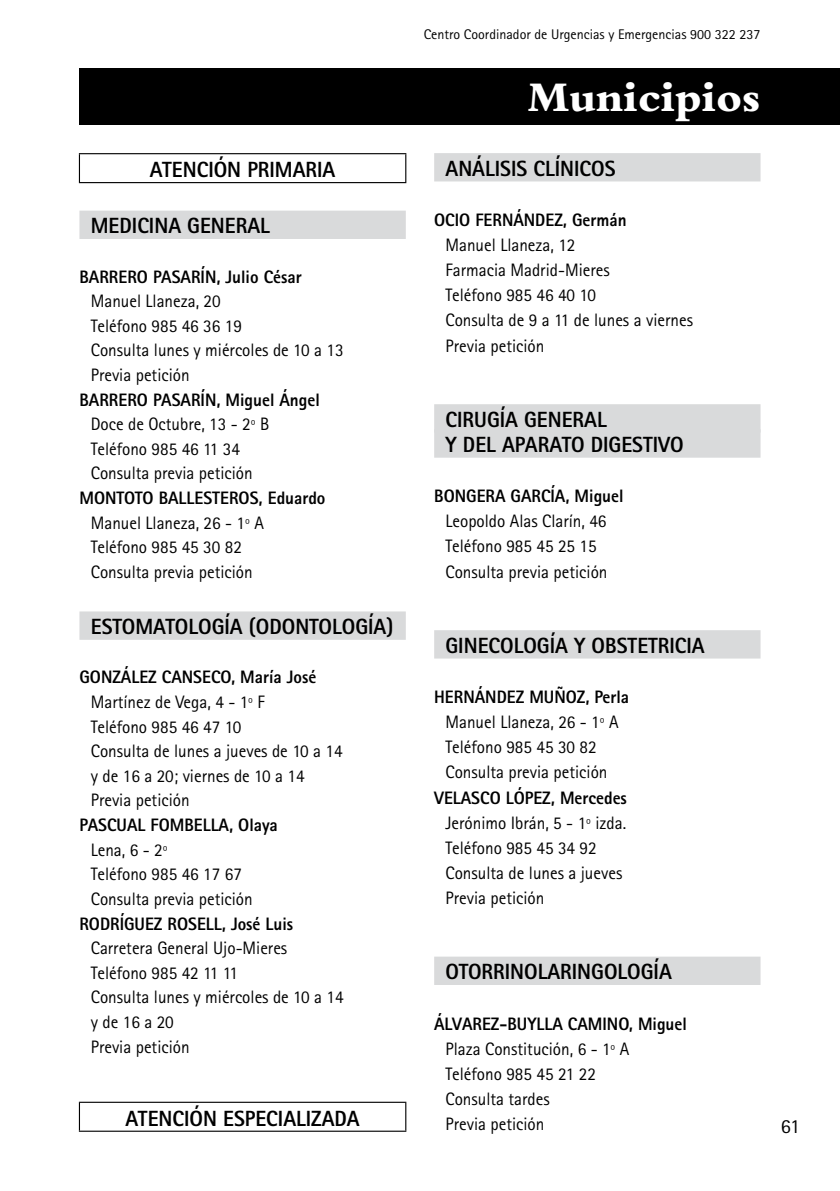
<style>
.page{position:relative;width:840px;height:1191px;background:#fff}
.page>*{position:absolute;margin:0;border:0;box-sizing:border-box;transform-origin:0 0}
.t1{font:800 44px "Bembo Std";color:#fff}
.t2{font:800 22px/25.2px "Rotis Sans Serif";color:#000;scale:.95 1}
.t3{font:20px "Rotis Sans Serif";color:#000}
.t4{font:18px/24.6px "Rotis Sans Serif";color:#000;scale:.95 1}
.t5{font:800 18px "Rotis Sans Serif";color:#000;scale:.95 1}
.t6{font:14px "Rotis Sans Serif";color:#000}
</style>
<div class="page">
<div style="left:79px;top:211px;width:326px;height:28px;background:#d9dadb"></div>
<div style="left:79px;top:611px;width:326px;height:29px;background:#d9dadb"></div>
<hr style="left:79px;top:153px;width:327px;height:1px;background:#000">
<svg style="left:79px;top:154px;width:1px;height:28px"></svg>
<svg style="left:405px;top:154px;width:1px;height:28px"></svg>
<hr style="left:79px;top:182px;width:327px;height:1px;background:#000">
<hr style="left:79px;top:1101px;width:327px;height:1px;background:#000">
<svg style="left:79px;top:1102px;width:1px;height:28px"></svg>
<svg style="left:405px;top:1102px;width:1px;height:28px"></svg>
<hr style="left:79px;top:1130px;width:327px;height:1px;background:#000">
<div style="left:434px;top:153px;width:326px;height:28px;background:#d9dadb"></div>
<div style="left:434px;top:404px;width:326px;height:28px;background:#d9dadb"></div>
<div style="left:434px;top:429px;width:326px;height:29px;background:#d9dadb"></div>
<div style="left:434px;top:630px;width:326px;height:28px;background:#d9dadb"></div>
<div style="left:434px;top:956px;width:326px;height:29px;background:#d9dadb"></div>
<div style="left:79px;top:68px;width:760px;height:57px;background:#000"></div>
<p class="t2" style="left:150px;top:157px;width:197px">ATENCIÓN PRIMARIA</p>
<p class="t2" style="left:91px;top:213px;width:190px">MEDICINA GENERAL</p>
<p class="t5" style="left:79px;top:265px;width:235px">BARRERO PASARÍN, Julio César</p>
<p class="t4" style="left:91px;top:289px;width:267px">Manuel Llaneza, 20<br>Teléfono 985 46 36 19<br>Consulta lunes y miércoles de 10 a 13<br>Previa petición</p>
<p class="t5" style="left:79px;top:388px;width:254px">BARRERO PASARÍN, Miguel Ángel</p>
<p class="t4" style="left:91px;top:412px;width:189px">Doce de Octubre, 13 - 2º B<br>Teléfono 985 46 11 34<br>Consulta previa petición</p>
<p class="t5" style="left:79px;top:486px;width:260px">MONTOTO BALLESTEROS, Eduardo</p>
<p class="t4" style="left:91px;top:510px;width:183px">Manuel Llaneza, 26 - 1º A<br>Teléfono 985 45 30 82<br>Consulta previa petición</p>
<p class="t2" style="left:91px;top:614px;width:320px">ESTOMATOLOGÍA (ODONTOLOGÍA)</p>
<p class="t5" style="left:79px;top:666px;width:251px">GONZÁLEZ CANSECO, María José</p>
<p class="t4" style="left:91px;top:689px;width:266px">Martínez de Vega, 4 - 1º F<br>Teléfono 985 46 47 10<br>Consulta de lunes a jueves de 10 a 14 y de 16 a 20; viernes de 10 a 14<br>Previa petición</p>
<p class="t5" style="left:79px;top:813px;width:210px">PASCUAL FOMBELLA, Olaya</p>
<p class="t4" style="left:91px;top:837px;width:172px">Lena, 6 - 2º<br>Teléfono 985 46 17 67<br>Consulta previa petición</p>
<p class="t5" style="left:79px;top:912px;width:226px">RODRÍGUEZ ROSELL, José Luis</p>
<p class="t4" style="left:91px;top:935px;width:267px">Carretera General Ujo-Mieres<br>Teléfono 985 42 11 11<br>Consulta lunes y miércoles de 10 a 14 y de 16 a 20<br>Previa petición</p>
<p class="t2" style="left:125px;top:1105px;width:248px">ATENCIÓN ESPECIALIZADA</p>
<p class="t6" style="left:423px;top:26px;width:338px">Centro Coordinador de Urgencias y Emergencias 900 322 237</p>
<h1 class="t1" style="left:527px;top:73px;width:234px">Municipios</h1>
<p class="t2" style="left:445px;top:155px;width:180px">ANÁLISIS CLÍNICOS</p>
<p class="t5" style="left:434px;top:208px;width:204px">OCIO FERNÁNDEZ, Germán</p>
<p class="t4" style="left:445px;top:232px;width:262px">Manuel Llaneza, 12<br>Farmacia Madrid-Mieres<br>Teléfono 985 46 40 10<br>Consulta de 9 a 11 de lunes a viernes<br>Previa petición</p>
<p class="t2" style="left:445px;top:406px;width:252px">CIRUGÍA GENERAL<br>Y DEL APARATO DIGESTIVO</p>
<p class="t5" style="left:434px;top:484px;width:201px">BONGERA GARCÍA, Miguel</p>
<p class="t4" style="left:445px;top:508px;width:172px">Leopoldo Alas Clarín, 46<br>Teléfono 985 45 25 15<br>Consulta previa petición</p>
<p class="t2" style="left:445px;top:632px;width:274px">GINECOLOGÍA Y OBSTETRICIA</p>
<p class="t5" style="left:434px;top:685px;width:207px">HERNÁNDEZ MUÑOZ, Perla</p>
<p class="t4" style="left:445px;top:709px;width:183px">Manuel Llaneza, 26 - 1º A<br>Teléfono 985 45 30 82<br>Consulta previa petición</p>
<p class="t5" style="left:434px;top:786px;width:204px">VELASCO LÓPEZ, Mercedes</p>
<p class="t4" style="left:445px;top:810px;width:191px">Jerónimo Ibrán, 5 - 1º izda.<br>Teléfono 985 45 34 92<br>Consulta de lunes a jueves<br>Previa petición</p>
<p class="t2" style="left:445px;top:959px;width:239px">OTORRINOLARINGOLOGÍA</p>
<p class="t5" style="left:434px;top:1012px;width:267px">ÁLVAREZ-BUYLLA CAMINO, Miguel</p>
<p class="t4" style="left:445px;top:1036px;width:195px">Plaza Constitución, 6 - 1º A<br>Teléfono 985 45 21 22<br>Consulta tardes<br>Previa petición</p>
<p class="t3" style="left:780px;top:1114px;width:21px">61</p>
</div>
